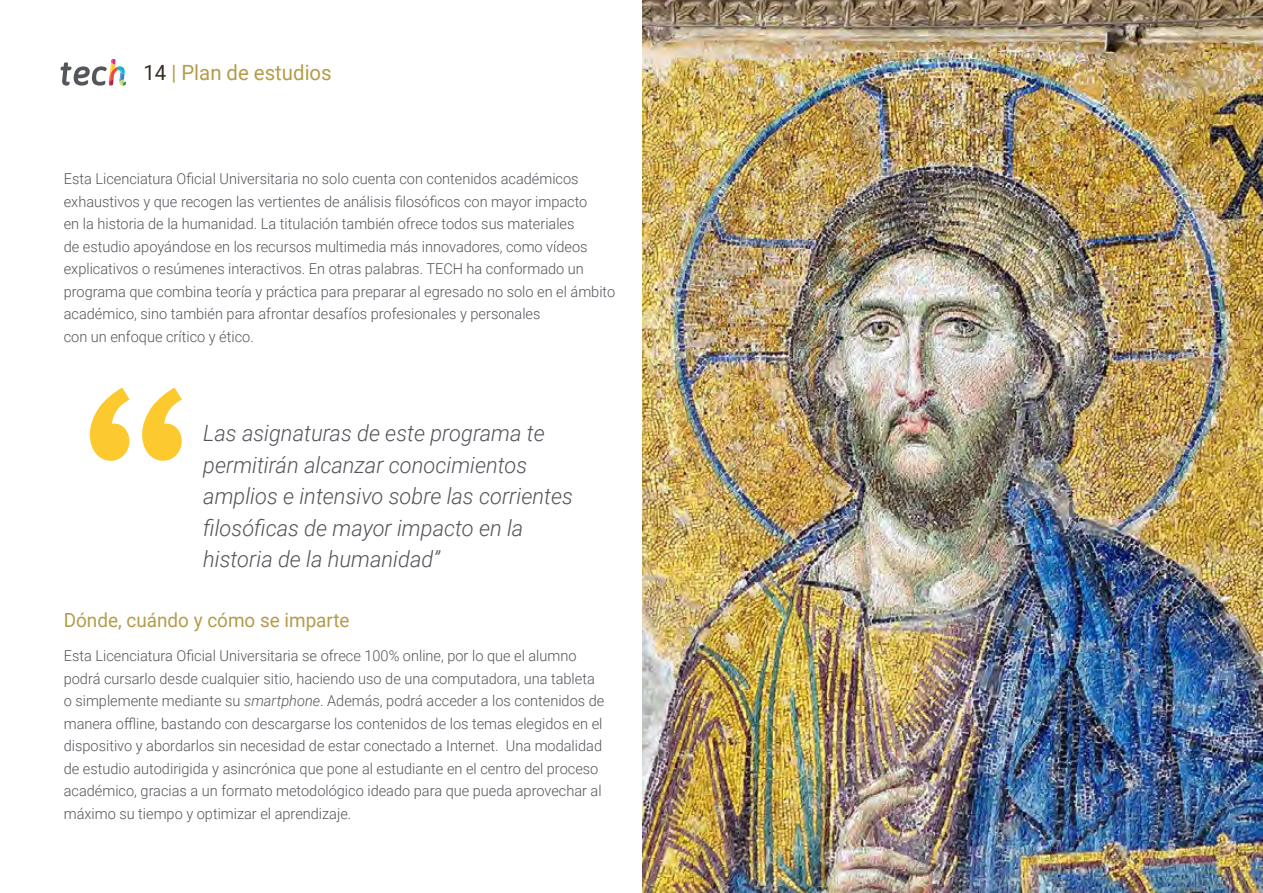
<style>
.page{position:relative;width:1263px;height:893px;background:#fff}
.page>*{position:absolute;margin:0;border:0;box-sizing:border-box;transform-origin:0 0}
.t1{font:italic 300 22.5px/31.5px "Roboto";color:#52555b}
.t2{font:21px "Roboto";color:#b49c4b}
.t3{font:19.5px "Roboto";color:#b49c4b}
.t4{font:300 15px/22.5px "Roboto";color:#52555b}
.s1{color:#312e20}
.s2{font-style:italic}
</style>
<div class="page">
<img style="left:642px;top:0;width:621px;height:893px">
<svg style="left:61px;top:59px;width:65px;height:27px"></svg>
<svg style="left:90px;top:388px;width:92px;height:73px"></svg>
<h2 class="t2" style="left:144px;top:57px;width:190px"><span class="s1">14</span> | Plan de estudios</h2>
<p class="t4" style="left:64px;top:167px;width:553px">Esta Licenciatura Oficial Universitaria no solo cuenta con contenidos académicos exhaustivos y que recogen las vertientes de análisis filosóficos con mayor impacto<br>en la historia de la humanidad. La titulación también ofrece todos sus materiales<br>de estudio apoyándose en los recursos multimedia más innovadores, como vídeos explicativos o resúmenes interactivos. En otras palabras. TECH ha conformado un programa que combina teoría y práctica para preparar al egresado no solo en el ámbito académico, sino también para afrontar desafíos profesionales y personales<br>con un enfoque crítico y ético.</p>
<h1 class="t1" style="left:203px;top:416px;width:371px">Las asignaturas de este programa te permitirán alcanzar conocimientos amplios e intensivo sobre las corrientes filosóficas de mayor impacto en la historia de la humanidad”</h1>
<h3 class="t3" style="left:64px;top:607px;width:287px">Dónde, cuándo y cómo se imparte</h3>
<p class="t4" style="left:64px;top:644px;width:542px">Esta Licenciatura Oficial Universitaria se ofrece 100% online, por lo que el alumno podrá cursarlo desde cualquier sitio, haciendo uso de una computadora, una tableta o simplemente mediante su <span class="s2">smartphone</span>. Además, podrá acceder a los contenidos de manera offline, bastando con descargarse los contenidos de los temas elegidos en el dispositivo y abordarlos sin necesidad de estar conectado a Internet. Una modalidad de estudio autodirigida y asincrónica que pone al estudiante en el centro del proceso académico, gracias a un formato metodológico ideado para que pueda aprovechar al máximo su tiempo y optimizar el aprendizaje.</p>
</div>
